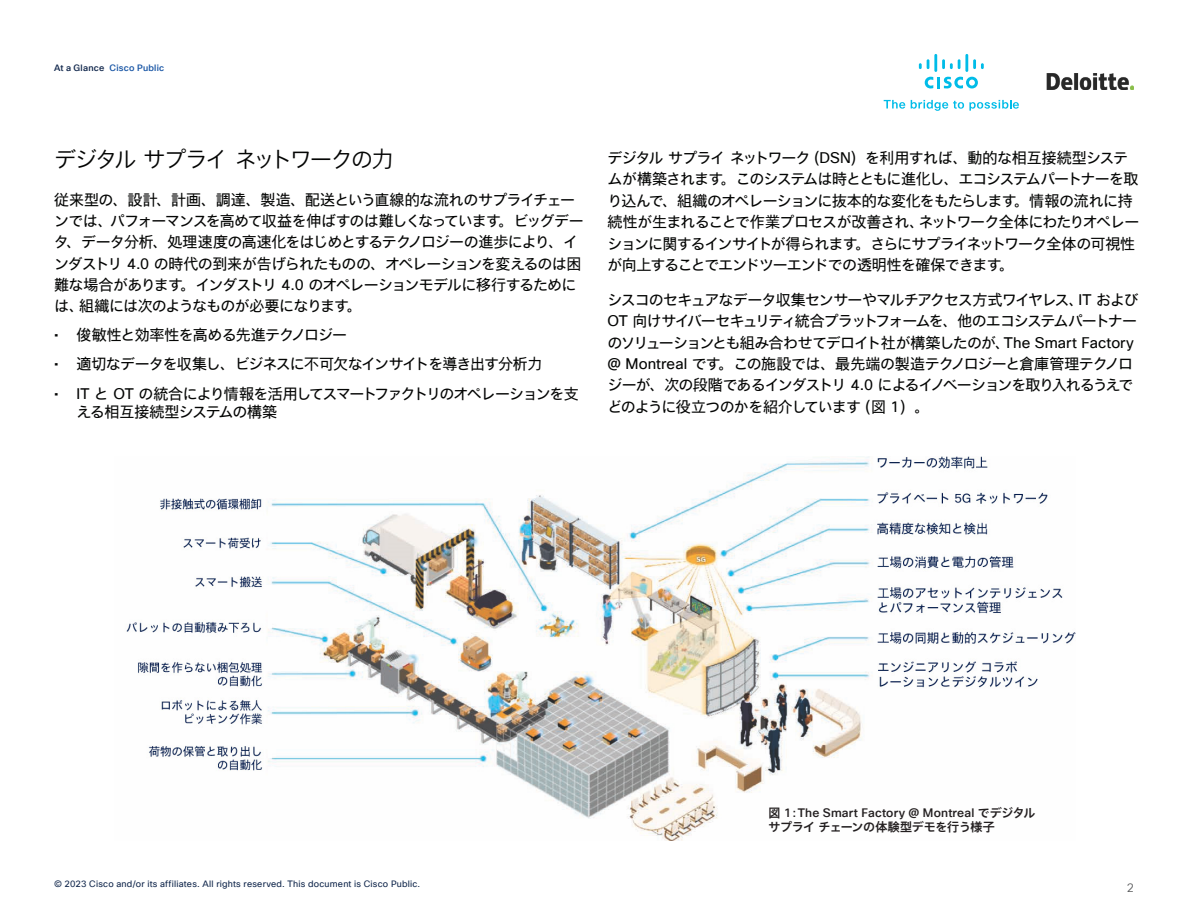
<style>
.page{position:relative;width:1188px;height:918px;background:#fff}
.page>*{position:absolute;margin:0;border:0;box-sizing:border-box;transform-origin:0 0}
.Paragraph_Style1{font:22.5px "Cisco Sans JPN Light";letter-spacing:-.09em;color:#040504}
.Paragraph_Style1-2{font:15px/21.3px "Cisco Sans JPN";letter-spacing:-.06em;color:#040504}
.Paragraph_Style1-3{font:12px/14.2px "Cisco Sans JPN Medium";letter-spacing:-.025em;color:#231f20}
.Paragraph_Style1-4{font:12px "Cisco Sans TT Light";color:#57585a}
.Paragraph_Style1-5{font:9px "Cisco Sans TT";letter-spacing:.025em;color:#11274c}
.t1{font:500 9px "Cisco Sans TT";letter-spacing:.025em;color:#1855a5}
.s1{color:#11274c}
.s2{font-family:"Cisco Sans TT"}
.s3{font-family:"Cisco Sans TT";font-weight:500}
</style>
<div class="page">
<img style="left:126px;top:456px;width:949px;height:384px">
<img style="left:1047px;top:73px;width:87px;height:17px">
<svg style="left:884px;top:100px;width:21px;height:9px"></svg>
<svg style="left:911px;top:100px;width:108px;height:11px"></svg>
<svg style="left:925px;top:77px;width:53px;height:11px"></svg>
<svg style="left:919px;top:59px;width:10px;height:10px"></svg>
<hr style="left:934px;top:54px;width:3px;height:18px;background:#00bce8">
<svg style="left:942px;top:59px;width:18px;height:10px"></svg>
<hr style="left:965px;top:54px;width:3px;height:18px;background:#00bce8">
<svg style="left:973px;top:59px;width:11px;height:10px"></svg>
<p class="t1" style="left:54px;top:62px;width:112px"><span class="s1">At a Glance</span> Cisco Public</p>
<p class="Paragraph_Style1" style="left:54px;top:145px;width:342px">デジタルサプライネットワークの力</p>
<p class="Paragraph_Style1-2" style="left:54px;top:189px;width:531px">従来型の、設計、計画、調達、製造、配送という直線的な流れのサプライチェーンでは、パフォーマンスを高めて収益を伸ばすのは難しくなっています。ビッグデータ、データ分析、処理速度の高速化をはじめとするテクノロジーの進歩により、インダストリ <span class="s2">4.0</span> の時代の到来が告げられたものの、オペレーションを変えるのは困難な場合があります。インダストリ <span class="s2">4.0</span> のオペレーションモデルに移行するためには、組織には次のようなものが必要になります。</p>
<p class="Paragraph_Style1-2" style="left:54px;top:324px;width:295px"><span class="s2">•</span> 俊敏性と効率性を高める先進テクノロジー</p>
<p class="Paragraph_Style1-2" style="left:54px;top:353px;width:490px"><span class="s2">•</span> 適切なデータを収集し、ビジネスに不可欠なインサイトを導き出す分析力</p>
<p class="Paragraph_Style1-2" style="left:76px;top:385px;width:504px;line-height:18px;text-indent:-22px"><span class="s2">• IT</span> と <span class="s2">OT</span> の統合により情報を活用してスマートファクトリのオペレーションを支える相互接続型システムの構築</p>
<p class="Paragraph_Style1-2" style="left:608px;top:147px;width:533px">デジタルサプライネットワーク（<span class="s2">DSN</span>）を利用すれば、動的な相互接続型システムが構築されます。このシステムは時とともに進化し、エコシステムパートナーを取り込んで、組織のオペレーションに抜本的な変化をもたらします。情報の流れに持続性が生まれることで作業プロセスが改善され、ネットワーク全体にわたりオペレーションに関するインサイトが得られます。さらにサプライネットワーク全体の可視性が向上することでエンドツーエンドでの透明性を確保できます。</p>
<p class="Paragraph_Style1-2" style="left:607px;top:289px;width:533px">シスコのセキュアなデータ収集センサーやマルチアクセス方式ワイヤレス、<span class="s2">IT</span> および<span class="s2">OT</span> 向けサイバーセキュリティ統合プラットフォームを、他のエコシステムパートナーのソリューションとも組み合わせてデロイト社が構築したのが、<span class="s2">The Smart Factory @ Montreal</span> です。この施設では、最先端の製造テクノロジーと倉庫管理テクノロジーが、次の段階であるインダストリ <span class="s2">4.0</span> によるイノベーションを取り入れるうえでどのように役立つのかを紹介しています（図 <span class="s2">1</span>）。</p>
<p class="Paragraph_Style1-5" style="left:54px;top:878px;width:368px">© 2023 Cisco and/or its affiliates. All rights reserved. This document is Cisco Public.</p>
<p class="Paragraph_Style1-3" style="left:769px;top:806px;width:268px">図 <span class="s3">1</span>：<span class="s3">The Smart Factory @ Montreal</span> でデジタルサプライチェーンの体験型デモを行う様子</p>
<p class="Paragraph_Style1-4" style="left:1127px;top:880px;width:9px">2</p>
</div>
